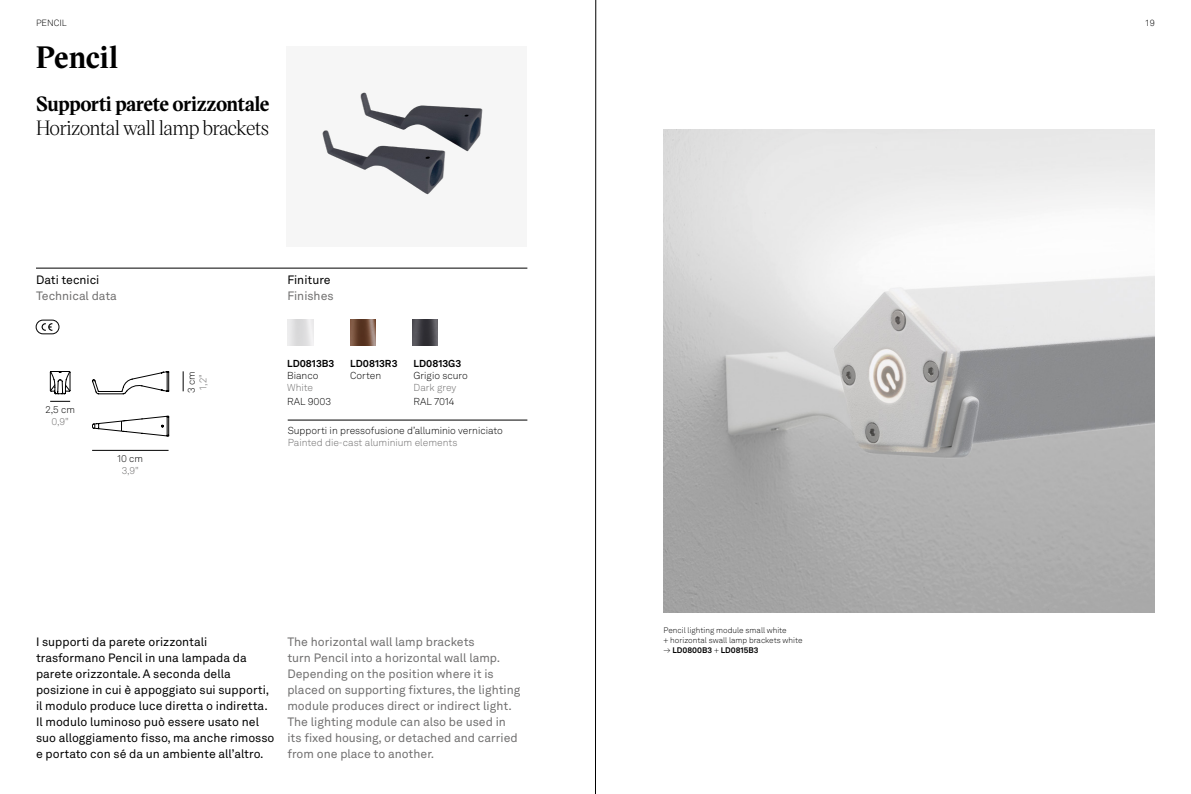
<style>
.page{position:relative;width:1191px;height:794px;background:#fff}
.page>*{position:absolute;margin:0;border:0;box-sizing:border-box;transform-origin:0 0}
.t1{font:700 30px "Victor Serif";color:#000}
.t2{font:20px "Victor Serif";letter-spacing:-.035em;color:#000}
.t3{font:700 20px "Victor Serif";letter-spacing:-.02em;color:#000}
.t4{font:12px/16px "Akkurat LL";color:#000}
.t5{font:12px/16px "Akkurat LL";color:#706f6f}
.t6{font:300 10px "Akkurat LL";color:#000}
.t7{font:300 10px "Akkurat LL";color:#706f6f}
.t8{font:700 10px "Akkurat LL";color:#000}
.t9{font:300 9.8px "Akkurat LL";color:#000}
.t10{font:300 9.8px "Akkurat LL";color:#706f6f}
.t11{font:300 9px "Akkurat";color:#000}
.t12{font:300 8px/10px "Akkurat LL";color:#000}
.t13{font:700 8px "Akkurat LL";color:#000}
.s1{font-weight:300}
</style>
<div class="page">
<svg style="left:50px;top:371px;width:20px;height:23px"></svg>
<svg style="left:92px;top:371px;width:77px;height:23px"></svg>
<svg style="left:92px;top:416px;width:77px;height:20px"></svg>
<svg style="left:183px;top:371px;width:1px;height:20px"></svg>
<hr style="left:92px;top:450px;width:76px;height:1px;background:#000">
<svg style="left:50px;top:401px;width:20px;height:1px"></svg>
<div style="left:36px;top:320px;width:23px;height:14px;border:1px solid #000;border-radius:7px"></div>
<svg style="left:42px;top:323px;width:10px;height:8px"></svg>
<img style="left:663px;top:130px;width:492px;height:482px">
<hr style="left:36px;top:268px;width:491px;height:1px;background:#000">
<hr style="left:288px;top:420px;width:239px;height:1px;background:#000">
<img style="left:350px;top:320px;width:26px;height:25px">
<img style="left:412px;top:320px;width:26px;height:25px">
<img style="left:322px;top:92px;width:161px;height:103px">
<svg style="left:595px;top:0;width:1px;height:794px"></svg>
<p class="t11" style="left:36px;top:18px;width:32px">PENCIL</p>
<p class="t11" style="left:1144px;top:18px;width:12px">19</p>
<h1 class="t1" style="left:36px;top:37px;width:84px">Pencil</h1>
<h2 class="t3" style="left:36px;top:91px;width:235px">Supporti parete orizzontale</h2>
<h2 class="t2" style="left:36px;top:114px;width:235px">Horizontal wall lamp brackets</h2>
<p class="t4" style="left:36px;top:271px;width:65px">Dati tecnici</p>
<p class="t5" style="left:36px;top:287px;width:82px">Technical data</p>
<p class="t9" style="left:45px;top:403px;width:31px">2,5 cm</p>
<p class="t10" style="left:52px;top:414px;width:19px">0,9"</p>
<p class="t9" style="left:118px;top:452px;width:27px">10 cm</p>
<p class="t10" style="left:122px;top:463px;width:19px">3,9"</p>
<p class="t9" style="left:184px;top:393px;width:23px;rotate:-90deg">3 cm</p>
<p class="t10" style="left:196px;top:389px;width:17px;rotate:-90deg">1,2"</p>
<p class="t4" style="left:287px;top:271px;width:45px">Finiture</p>
<p class="t5" style="left:287px;top:287px;width:48px">Finishes</p>
<p class="t8" style="left:287px;top:356px;width:49px">LD0813B3</p>
<p class="t6" style="left:287px;top:369px;width:33px">Bianco</p>
<p class="t7" style="left:287px;top:381px;width:27px">White</p>
<p class="t6" style="left:287px;top:395px;width:46px">RAL 9003</p>
<p class="t8" style="left:350px;top:356px;width:49px">LD0813R3</p>
<p class="t6" style="left:350px;top:369px;width:32px">Corten</p>
<p class="t8" style="left:413px;top:356px;width:49px">LD0813G3</p>
<p class="t6" style="left:413px;top:369px;width:56px">Grigio scuro</p>
<p class="t7" style="left:413px;top:381px;width:44px">Dark grey</p>
<p class="t6" style="left:413px;top:395px;width:42px">RAL 7014</p>
<p class="t6" style="left:288px;top:424px;width:217px">Supporti in pressofusione d’alluminio verniciato</p>
<p class="t7" style="left:288px;top:436px;width:171px">Painted die-cast aluminium elements</p>
<p class="t4" style="left:36px;top:633px;width:240px">I supporti da parete orizzontali trasformano Pencil in una lampada da parete orizzontale. A seconda della posizione in cui è appoggiato sui supporti, il modulo produce luce diretta o indiretta.<br>Il modulo luminoso può essere usato nel suo alloggiamento fisso, ma anche rimosso e portato con sé da un ambiente all’altro.</p>
<p class="t5" style="left:287px;top:633px;width:234px">The horizontal wall lamp brackets<br>turn Pencil into a horizontal wall lamp.<br>Depending on the position where it is placed on supporting fixtures, the lighting module produces direct or indirect light.<br>The lighting module can also be used in its fixed housing, or detached and carried from one place to another.</p>
<p class="t12" style="left:663px;top:625px;width:140px">Pencil lighting module small white<br>+ horizontal swall lamp brackets white</p>
<p class="t13" style="left:663px;top:644px;width:97px"><span class="s1">→</span> LD0800B3 <span class="s1">+</span> LD0815B3</p>
</div>
